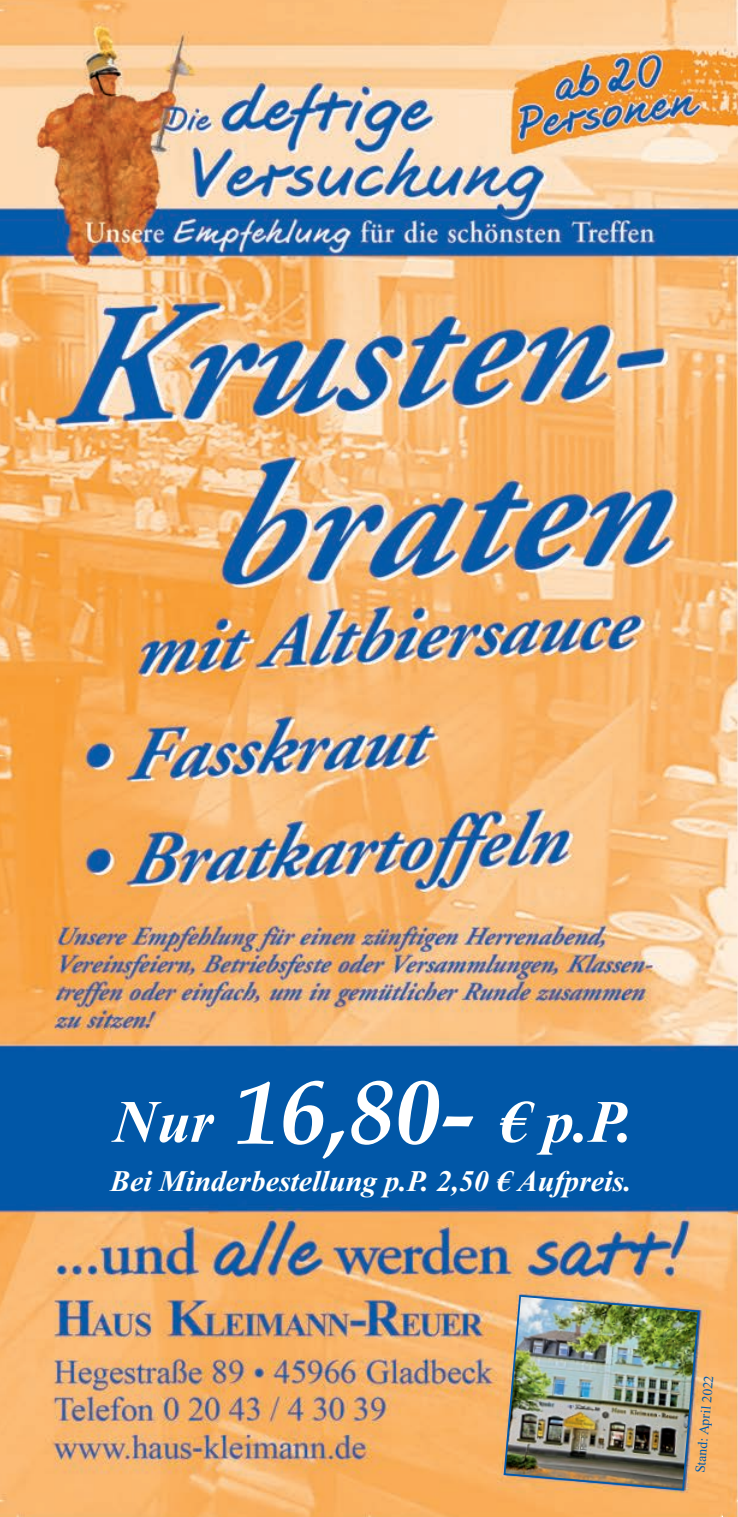
<style>
.page{position:relative;width:738px;height:1517px;background:#fff}
.page>*{position:absolute;margin:0;border:0;box-sizing:border-box;transform-origin:0 0}
.t1{font:italic 700 91px "Book Antiqua";color:#fff}
.t2{font:italic 700 60px "Times New Roman";color:#fff}
.t3{font:italic 700 30px "Times New Roman";color:#fff}
.t4{font:13.75px "Times New Roman";color:#015aaa}
</style>
<div class="page">
<img style="left:0;top:0;width:737px;height:1517px">
<img style="left:502px;top:1294px;width:198px;height:197px">
<h1 class="t1" style="left:236px;top:1077px;width:242px">16,80-</h1>
<p class="t3" style="left:110px;top:1171px;width:522px">Bei Minderbestellung p.P. 2,50 € Aufpreis.</p>
<h2 class="t2" style="left:113px;top:1101px;width:102px">Nur</h2>
<h2 class="t2" style="left:498px;top:1101px;width:135px">€ p.P.</h2>
<p class="t4" style="left:694px;top:1472px;width:99px;rotate:-85deg">Stand: April 2022</p>
</div>
